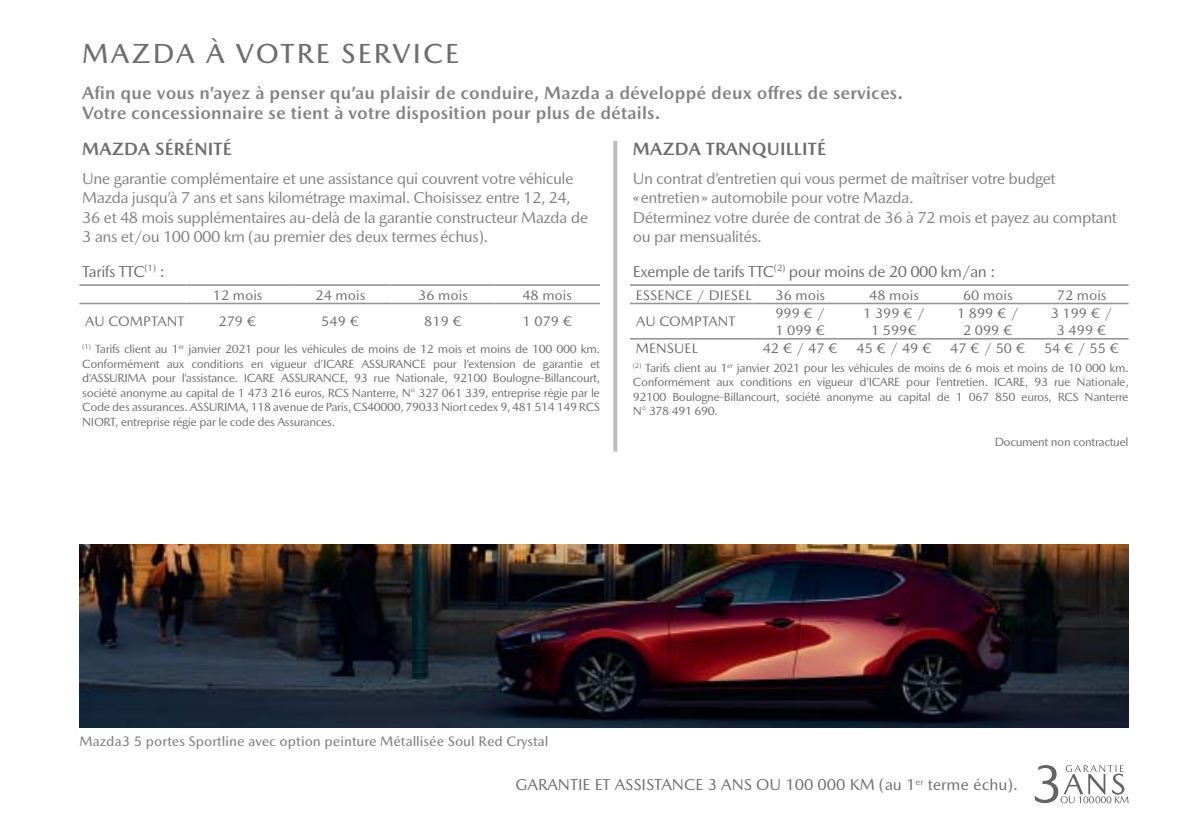
<style>
.page{position:relative;width:1191px;height:840px;background:#fff}
.page>*{position:absolute;margin:0;border:0;box-sizing:border-box;transform-origin:0 0}
.t1{font:500 28px "Mazda Type Cyrillic";letter-spacing:.075em;color:#6d6e70}
.t2{font:700 18px/20px "Mazda Type Cyrillic";letter-spacing:.01em;color:#808285}
.t3{font:700 18px "Mazda Type Cyrillic";letter-spacing:.01em;color:#6d6e70}
.t4{font:16px/19.2px "Mazda Type Cyrillic";letter-spacing:-.03em;color:#808285}
.t5{font:16px "Mazda Type Cyrillic";letter-spacing:-.03em;color:#6d6e70}
.t6{font:16px "Mazda Type Cyrillic";color:#6d6e70}
.t7{font:14px/16.8px "Mazda Type Cyrillic";color:#6d6e70;text-align:center}
.t8{font:500 14px "Mazda Type Cyrillic";color:#808285}
.t9{font:12px/14.4px "Mazda Type Cyrillic";letter-spacing:-.03em;color:#6d6e70;text-align:justify}
</style>
<div class="page">
<img style="left:79px;top:544px;width:1049px;height:182px">
<hr style="left:186px;top:284px;width:103px;height:2px;background:#939598">
<hr style="left:392px;top:284px;width:102px;height:2px;background:#939598">
<hr style="left:79px;top:284px;width:107px;height:2px;background:#939598">
<hr style="left:753px;top:302px;width:375px;height:2px;background:#939598">
<hr style="left:186px;top:302px;width:103px;height:2px;background:#939598">
<hr style="left:392px;top:302px;width:102px;height:2px;background:#939598">
<hr style="left:79px;top:302px;width:107px;height:2px;background:#939598">
<hr style="left:289px;top:284px;width:103px;height:2px;background:#939598">
<hr style="left:289px;top:302px;width:103px;height:2px;background:#939598">
<hr style="left:494px;top:284px;width:106px;height:2px;background:#939598">
<hr style="left:494px;top:302px;width:106px;height:2px;background:#939598">
<hr style="left:630px;top:302px;width:123px;height:2px;background:#939598">
<hr style="left:630px;top:338px;width:123px;height:1px;background:#939598">
<hr style="left:753px;top:338px;width:375px;height:1px;background:#939598">
<hr style="left:630px;top:284px;width:123px;height:2px;background:#939598">
<hr style="left:753px;top:284px;width:375px;height:2px;background:#939598">
<svg style="left:613px;top:141px;width:4px;height:310px"></svg>
<svg style="left:1034px;top:765px;width:94px;height:37px"></svg>
<h1 class="t1" style="left:82px;top:42px;width:378px">MAZDA À VOTRE SERVICE</h1>
<h2 class="t2" style="left:82px;top:83px;width:822px">Afin que vous n’ayez à penser qu’au plaisir de conduire, Mazda a développé deux offres de services.<br>Votre concessionnaire se tient à votre disposition pour plus de détails.</h2>
<h2 class="t3" style="left:82px;top:138px;width:151px">MAZDA SÉRÉNITÉ</h2>
<h2 class="t3" style="left:633px;top:138px;width:195px">MAZDA TRANQUILLITÉ</h2>
<p class="t4" style="left:82px;top:170px;width:507px">Une garantie complémentaire et une assistance qui couvrent votre véhicule Mazda jusqu’à 7 ans et sans kilométrage maximal. Choisissez entre 12, 24, 36 et 48 mois supplémentaires au-delà de la garantie constructeur Mazda de 3 ans et/ou 100 000 km (au premier des deux termes échus).</p>
<h3 class="t4" style="left:633px;top:170px;width:486px">Un contrat d’entretien qui vous permet de maîtriser votre budget<br>« entretien » automobile pour votre Mazda.<br>Déterminez votre durée de contrat de 36 à 72 mois et payez au comptant ou par mensualités.</h3>
<h3 class="t5" style="left:82px;top:265px;width:84px">Tarifs TTC<sup>(1)</sup> :</h3>
<h3 class="t5" style="left:633px;top:265px;width:364px">Exemple de tarifs TTC<sup>(2)</sup> pour moins de 20 000 km/an :</h3>
<p class="t7" style="left:213px;top:287px;width:51px">12 mois</p>
<p class="t7" style="left:315px;top:287px;width:51px">24 mois</p>
<p class="t7" style="left:418px;top:287px;width:51px">36 mois</p>
<p class="t7" style="left:522px;top:287px;width:51px">48 mois</p>
<p class="t7" style="left:635px;top:287px;width:117px">ESSENCE / DIESEL</p>
<p class="t7" style="left:775px;top:287px;width:51px">36 mois</p>
<p class="t7" style="left:869px;top:287px;width:51px">48 mois</p>
<p class="t7" style="left:963px;top:287px;width:51px">60 mois</p>
<p class="t7" style="left:1056px;top:287px;width:51px">72 mois</p>
<p class="t7" style="left:85px;top:314px;width:101px">AU COMPTANT</p>
<p class="t7" style="left:218px;top:314px;width:40px">279 €</p>
<p class="t7" style="left:321px;top:314px;width:40px">549 €</p>
<p class="t7" style="left:424px;top:314px;width:40px">819 €</p>
<p class="t7" style="left:522px;top:314px;width:51px">1 079 €</p>
<p class="t7" style="left:636px;top:314px;width:101px">AU COMPTANT</p>
<p class="t7" style="left:775px;top:306px;width:51px;text-align:left">999 € /<br>1 099 €</p>
<p class="t7" style="left:863px;top:306px;width:63px">1 399 € /<br>1 599€</p>
<p class="t7" style="left:957px;top:306px;width:63px">1 899 € /<br>2 099 €</p>
<p class="t7" style="left:1050px;top:306px;width:63px">3 199 € /<br>3 499 €</p>
<p class="t9" style="left:82px;top:343px;width:519px"><sup>(1)</sup> Tarifs client au 1<sup>er</sup> janvier 2021 pour les véhicules de moins de 12 mois et moins de 100 000 km.<br>Conformément aux conditions en vigueur d’ICARE ASSURANCE pour l’extension de garantie et d’ASSURIMA pour l’assistance. ICARE ASSURANCE, 93 rue Nationale, 92100 Boulogne-Billancourt, société anonyme au capital de 1 473 216 euros, RCS Nanterre, N° 327 061 339, entreprise régie par le Code des assurances. ASSURIMA, 118 avenue de Paris, CS40000, 79033 Niort cedex 9, 481 514 149 RCS NIORT, entreprise régie par le code des Assurances.</p>
<p class="t7" style="left:635px;top:341px;width:64px">MENSUEL</p>
<p class="t7" style="left:762px;top:341px;width:77px">42 € / 47 €</p>
<p class="t7" style="left:856px;top:341px;width:77px">45 € / 49 €</p>
<p class="t7" style="left:950px;top:341px;width:77px">47 € / 50 €</p>
<p class="t7" style="left:1044px;top:341px;width:77px">54 € / 55 €</p>
<p class="t9" style="left:633px;top:361px;width:497px"><sup>(2)</sup> Tarifs client au 1<sup>er</sup> janvier 2021 pour les véhicules de moins de 6 mois et moins de 10 000 km.<br>Conformément aux conditions en vigueur d’ICARE pour l’entretien. ICARE, 93 rue Nationale, 92100 Boulogne-Billancourt, société anonyme au capital de 1 067 850 euros, RCS Nanterre N° 378 491 690.</p>
<p class="t9" style="left:994px;top:435px;width:135px">Document non contractuel</p>
<p class="t8" style="left:79px;top:735px;width:471px">Mazda3 5 portes Sportline avec option peinture Métallisée Soul Red Crystal</p>
<h3 class="t6" style="left:515px;top:778px;width:504px">GARANTIE ET ASSISTANCE 3 ANS OU 100 000 KM (au 1<sup>er</sup> terme échu).</h3>
</div>
